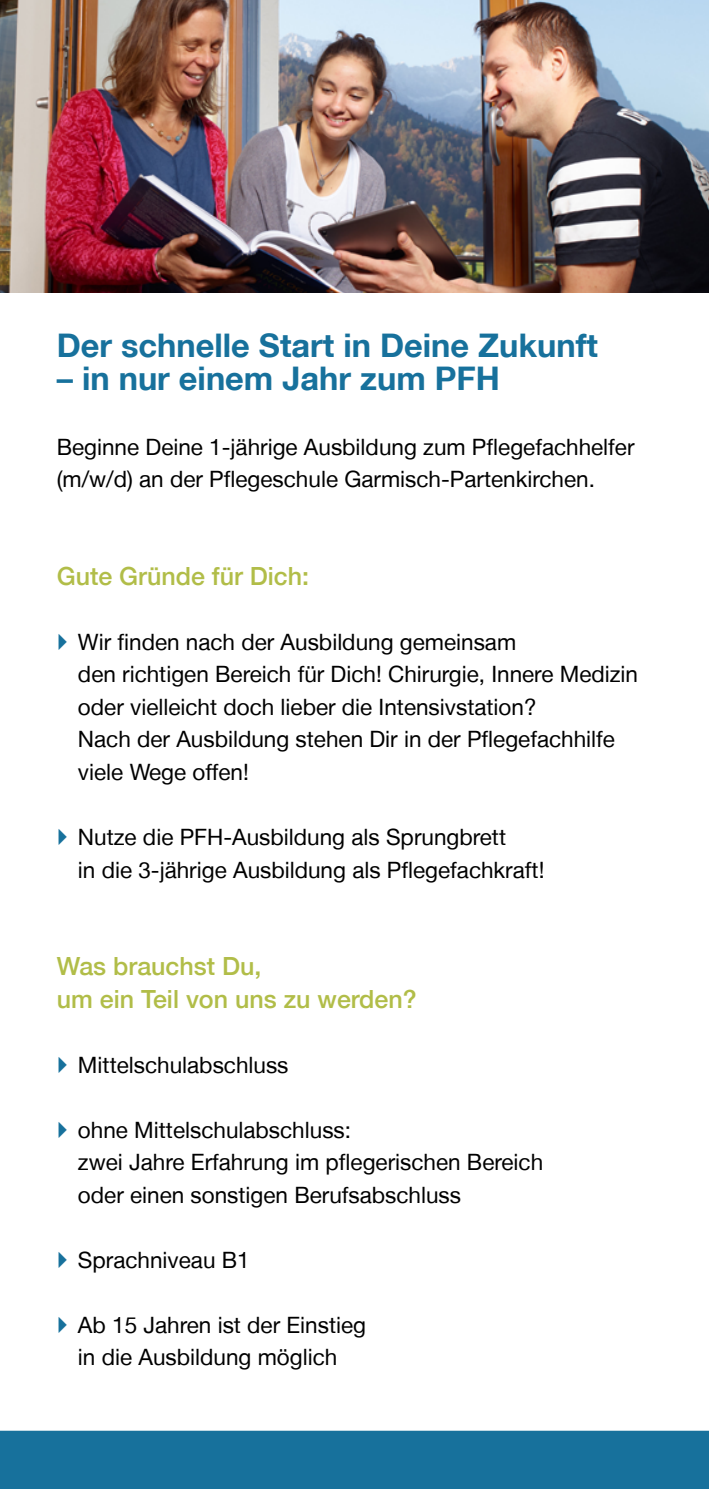
<style>
.page{position:relative;width:709px;height:1489px;background:#fff}
.page>*{position:absolute;margin:0;border:0;box-sizing:border-box;transform-origin:0 0}
.t1{font:700 32.5px "Helvetica Neue LT";color:#17719c}
.t2{font:500 25px/32.5px "Helvetica Neue LT";color:#b1bd48}
.t3{font:22.5px/32.5px "Helvetica Neue LT";color:#000}
</style>
<div class="page">
<div style="left:0;top:1430px;width:709px;height:58px;background:#17719c"></div>
<img style="left:0;top:0;width:709px;height:292px">
<h1 class="t1" style="left:57px;top:325px;width:543px">Der schnelle Start in Deine Zukunft</h1>
<h1 class="t1" style="left:57px;top:358px;width:444px">– in nur einem Jahr zum PFH</h1>
<p class="t3" style="left:57px;top:430px;width:579px">Beginne Deine 1-jährige Ausbildung zum Pflegefachhelfer (m/w/d) an der Pflegeschule Garmisch-Partenkirchen.</p>
<p class="t2" style="left:57px;top:559px;width:254px">Gute Gründe für Dich:</p>
<p class="t3" style="left:78px;top:625px;width:561px">Wir finden nach der Ausbildung gemeinsam<br>den richtigen Bereich für Dich! Chirurgie, Innere Medizin oder vielleicht doch lieber die Intensivstation?<br>Nach der Ausbildung stehen Dir in der Pflegefachhilfe viele Wege offen!</p>
<p class="t3" style="left:78px;top:820px;width:468px">Nutze die PFH-Ausbildung als Sprungbrett<br>in die 3-jährige Ausbildung als Pflegefachkraft!</p>
<p class="t2" style="left:57px;top:949px;width:361px">Was brauchst Du,<br>um ein Teil von uns zu werden?</p>
<p class="t3" style="left:78px;top:1048px;width:212px">Mittelschulabschluss</p>
<p class="t3" style="left:78px;top:1113px;width:467px">ohne Mittelschulabschluss:<br>zwei Jahre Erfahrung im pflegerischen Bereich oder einen sonstigen Berufsabschluss</p>
<p class="t3" style="left:78px;top:1243px;width:173px">Sprachniveau B1</p>
<p class="t3" style="left:78px;top:1308px;width:289px">Ab 15 Jahren ist der Einstieg in die Ausbildung möglich</p>
</div>
